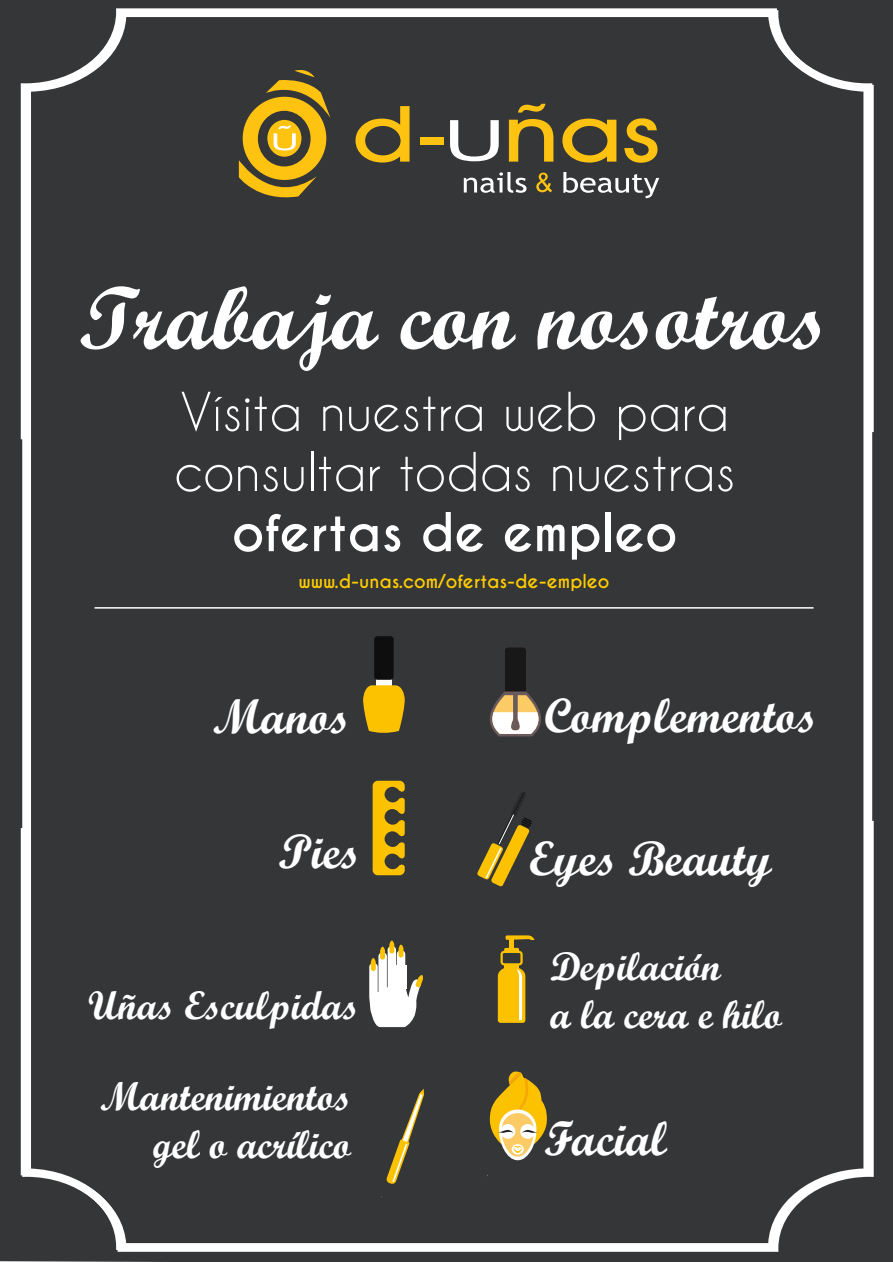
<style>
.page{position:relative;width:893px;height:1262px;background:#fff}
.page>*{position:absolute;margin:0;border:0;box-sizing:border-box;transform-origin:0 0}
.t1{font:89.4px "Script MT Bold";color:#fff}
.t2{font:50.1px/60.2px "Caviar Dreams";color:#fff}
.t3{font:700 50.1px "Caviar Dreams";color:#fff}
.t4{font:48.15px "Script MT Bold";color:#fff}
.t5{font:39.9px/47.8px "Script MT Bold";color:#fff;text-align:right}
.t6{font:39.75px/47.7px "Script MT Bold";color:#fff}
.t7{font:700 18px "Caviar Dreams";color:#fc0}
</style>
<div class="page">
<div style="left:0;top:0;width:892px;height:1262px;background:#343638"></div>
<div style="left:21px;top:8px;width:851px;height:1241px;background:#343638"></div>
<div style="left:376px;top:669px;width:15px;height:24px;background:#fff"></div>
<svg style="left:363px;top:685px;width:41px;height:48px;background:#e3b107"></svg>
<div style="left:374px;top:636px;width:19px;height:44px;background:#0e0e0e;border-radius:3px"></div>
<svg style="left:372px;top:780px;width:32px;height:95px;background:#bc9511"></svg>
<svg style="left:369px;top:940px;width:54px;height:87px"></svg>
<div style="left:391px;top:965px;width:16px;height:24px;background:#fff"></div>
<svg style="left:480px;top:647px;width:70px;height:89px;background:#605b54"></svg>
<svg style="left:386px;top:1088px;width:38px;height:96px;background:#5c563d"></svg>
<svg style="left:477px;top:791px;width:55px;height:95px;background:#64582d"></svg>
<svg style="left:489px;top:1070px;width:58px;height:90px;background:#b49945"></svg>
<div style="left:509px;top:938px;width:5px;height:14px;background:#fcc200"></div>
<svg style="left:505px;top:935px;width:29px;height:5px"></svg>
<svg style="left:498px;top:948px;width:27px;height:74px;background:#d8ad1d"></svg>
<hr style="left:94px;top:607px;width:719px;height:1px;background:#fff">
<h1 class="t1" style="left:79px;top:263px;width:750px">Trabaja con nosotros</h1>
<p class="t2" style="left:174px;top:381px;width:562px">Vísita nuestra web para consultar todas nuestras</p>
<p class="t3" style="left:232px;top:502px;width:447px">ofertas de empleo</p>
<p class="t7" style="left:298px;top:570px;width:313px">www.d-unas.com/ofertas-de-empleo</p>
<p class="t4" style="left:213px;top:687px;width:139px">Manos</p>
<p class="t4" style="left:279px;top:822px;width:83px">Pies</p>
<p class="t6" style="left:88px;top:981px;width:272px">Uñas Esculpidas</p>
<p class="t5" style="left:100px;top:1072px;width:252px">Mantenimientos gel o acrílico</p>
<p class="t4" style="left:544px;top:686px;width:274px">Complementos</p>
<p class="t4" style="left:529px;top:828px;width:244px">Eyes Beauty</p>
<p class="t6" style="left:550px;top:942px;width:233px">Depilación<br>a la cera e hilo</p>
<p class="t4" style="left:544px;top:1109px;width:124px">Facial</p>
</div>
